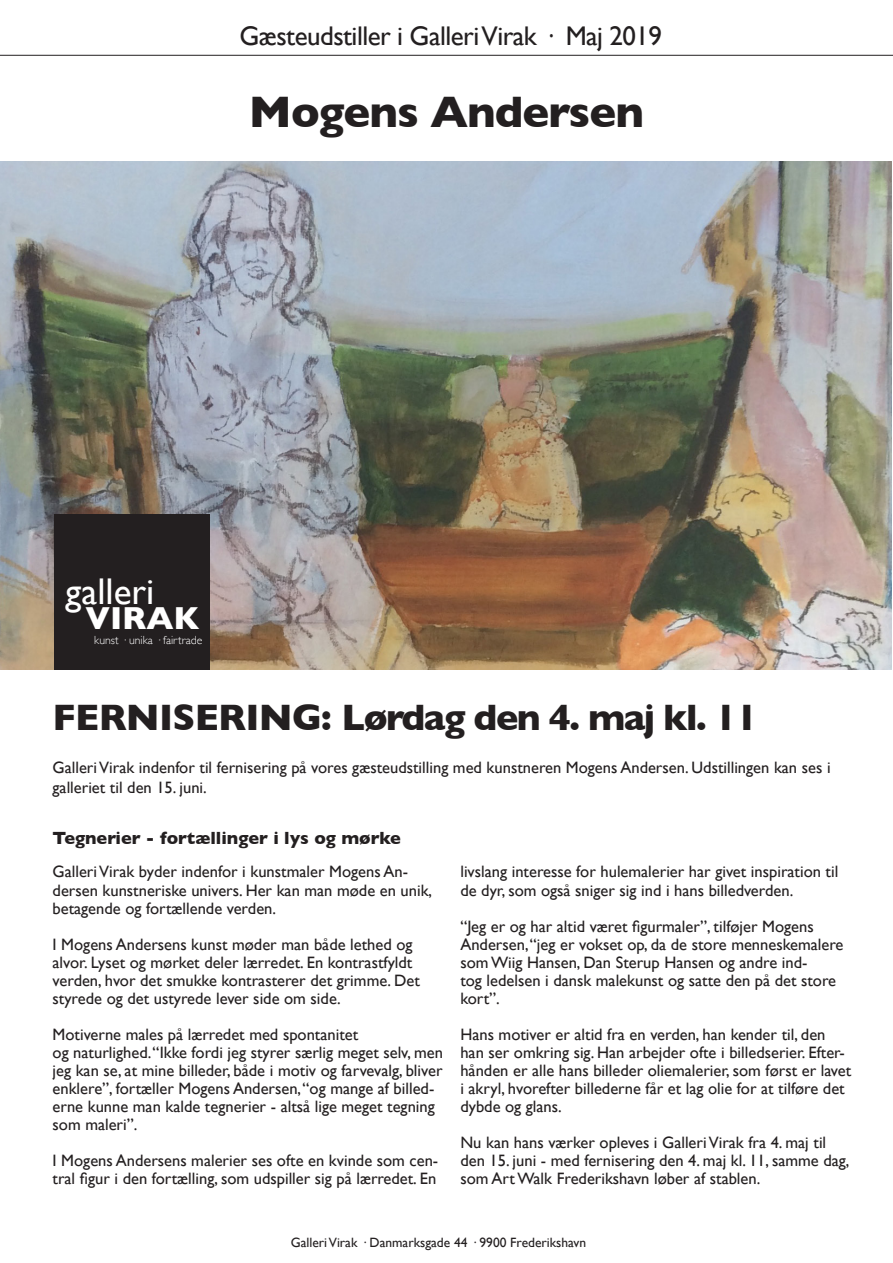
<style>
.page{position:relative;width:893px;height:1263px;background:#fff}
.page>*{position:absolute;margin:0;border:0;box-sizing:border-box;transform-origin:0 0}
.t1{font:700 45px "Gill Sans";letter-spacing:-.02em;color:#231f20}
.t2{font:700 37.5px "Gill Sans";letter-spacing:-.025em;color:#231f20}
.t3{font:37.2px "Gill Sans";color:#fff}
.t4{font:700 32.4px "Gill Sans";color:#fff}
.t5{font:27px "Gill Sans";letter-spacing:-.02em;color:#231f20}
.t6{font:700 18px "Gill Sans";color:#231f20}
.t7{font:16.5px/18px "Gill Sans";color:#231f20}
.t8{font:13.5px "Gill Sans";color:#231f20}
.t9{font:300 11.85px "Gill Sans";color:#fff}
</style>
<div class="page">
<img style="left:0;top:162px;width:892px;height:508px">
<hr style="left:0;top:55px;width:893px;height:1px;background:#231f20">
<div style="left:54px;top:515px;width:155px;height:155px;background:#231f20"></div>
<p class="t5" style="left:240px;top:20px;width:424px">Gæsteudstiller i Galleri Virak · Maj 2019</p>
<p class="t1" style="left:249px;top:76px;width:396px">Mogens Andersen</p>
<p class="t3" style="left:66px;top:569px;width:90px">galleri</p>
<p class="t9" style="left:94px;top:631px;width:110px">kunst · unika · fairtrade</p>
<p class="t4" style="left:86px;top:592px;width:116px">VIRAK</p>
<p class="t2" style="left:53px;top:688px;width:707px">FERNISERING: Lørdag den 4. maj kl. 11</p>
<p class="t7" style="left:53px;top:758px;width:779px;line-height:19.5px">Galleri Virak indenfor til fernisering på vores gæsteudstilling med kunstneren Mogens Andersen. Udstillingen kan ses i galleriet til den 15. juni.</p>
<p class="t6" style="left:53px;top:824px;width:350px">Tegnerier - fortællinger i lys og mørke</p>
<p class="t7" style="left:53px;top:863px;width:381px">Galleri Virak byder indenfor i kunstmaler Mogens An&shy;dersen kunstneriske univers. Her kan man møde en unik, betagende og fortællende verden.</p>
<p class="t7" style="left:53px;top:935px;width:369px">I Mogens Andersens kunst møder man både lethed og alvor. Lyset og mørket deler lærredet. En kontrastfyldt verden, hvor det smukke kontrasterer det grimme. Det styrede og det ustyrede lever side om side.</p>
<p class="t7" style="left:53px;top:1025px;width:392px">Motiverne males på lærredet med spontanitet<br>og naturlighed. “Ikke fordi jeg styrer særlig meget selv, men jeg kan se, at mine billeder, både i motiv og farvevalg, bliver enklere”, fortæller Mogens Andersen, “og mange af billed&shy;erne kunne man kalde tegnerier - altså lige meget tegning som maleri”.</p>
<p class="t7" style="left:53px;top:1151px;width:387px">I Mogens Andersens malerier ses ofte en kvinde som cen&shy;tral figur i den fortælling, som udspiller sig på lærredet. En</p>
<p class="t7" style="left:460px;top:863px;width:379px">livslang interesse for hulemalerier har givet inspiration til de dyr, som også sniger sig ind i hans billedverden.</p>
<p class="t7" style="left:460px;top:917px;width:385px">“Jeg er og har altid været figurmaler”, tilføjer Mogens Andersen, “jeg er vokset op, da de store menneskemalere som Wiig Hansen, Dan Sterup Hansen og andre ind-<br>tog ledelsen i dansk malekunst og satte den på det store kort”.</p>
<p class="t7" style="left:460px;top:1025px;width:392px">Hans motiver er altid fra en verden, han kender til, den han ser omkring sig. Han arbejder ofte i billedserier. Efter&shy;hånden er alle hans billeder oliemalerier, som først er lavet i akryl, hvorefter billederne får et lag olie for at tilføre det dybde og glans.</p>
<p class="t7" style="left:460px;top:1133px;width:391px">Nu kan hans værker opleves i Galleri Virak fra 4. maj til den 15. juni - med fernisering den 4. maj kl. 11, samme dag, som Art Walk Frederikshavn løber af stablen.</p>
<p class="t8" style="left:291px;top:1234px;width:297px">Galleri Virak · Danmarksgade 44 · 9900 Frederikshavn</p>
</div>
